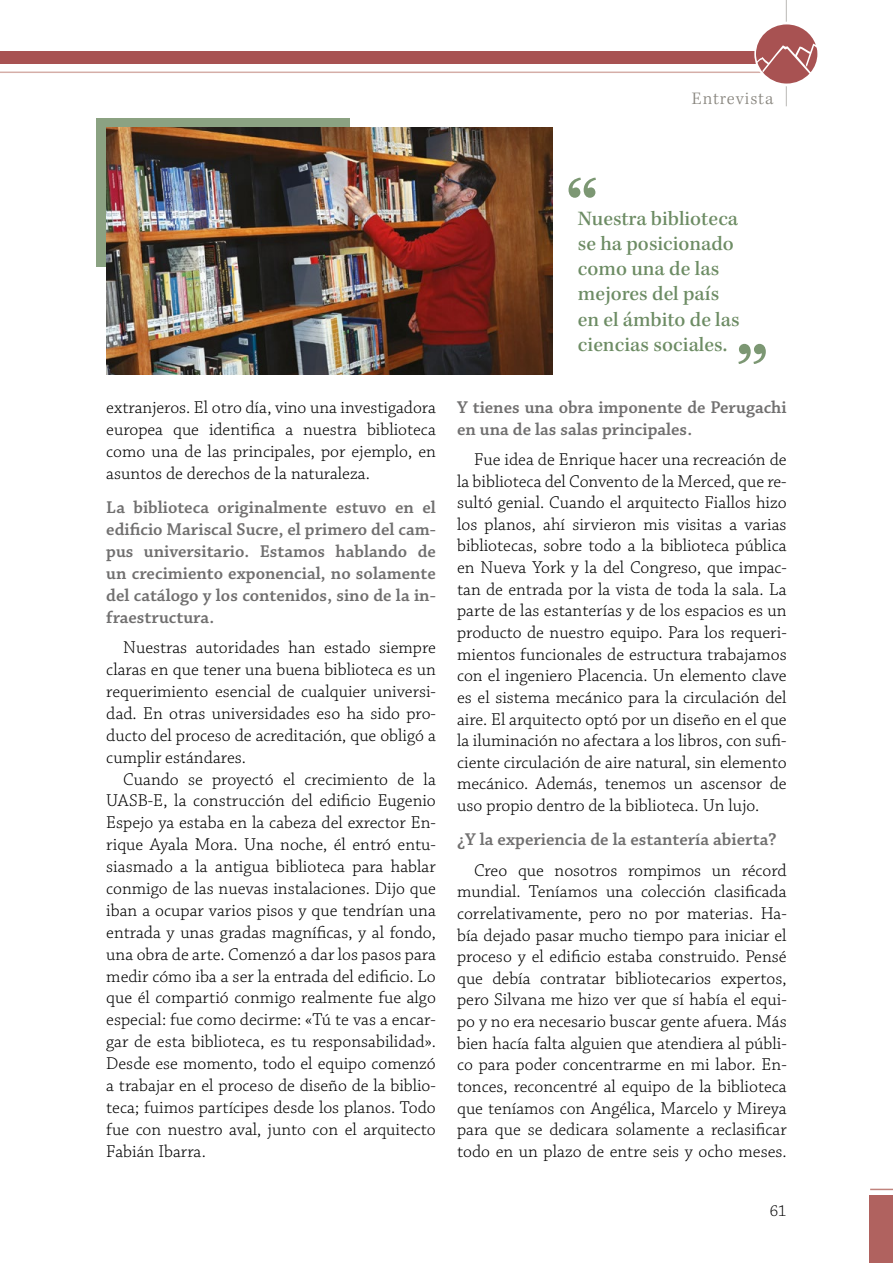
<style>
.page{position:relative;width:893px;height:1263px;background:#fff}
.page>*{position:absolute;margin:0;border:0;box-sizing:border-box;transform-origin:0 0}
.t1{font:500 90px "Kepler Std";color:#7c9773}
.t2{font:500 21px/25.2px "Kepler Std";color:#6d8c64}
.t3{font:300 18px/21.6px "Chaparral Pro";color:#000;text-align:justify}
.t4{font:600 18px/21.9px "Chaparral Pro";color:#706f6f;text-align:justify}
.t5{font:300 18px "Kepler Std";letter-spacing:.05em;color:#89867f}
.t6{font:300 16.5px "Chaparral Pro";color:#000}
</style>
<div class="page">
<div style="left:97px;top:118px;width:253px;height:149px;background:#8ba282"></div>
<img style="left:106px;top:128px;width:447px;height:246px">
<hr style="left:786px;top:0;width:1px;height:106px;background:#bab9b5">
<hr style="left:0;top:72px;width:787px;height:1px;background:#d5aea8">
<div style="left:0;top:51px;width:787px;height:13px;background:#a85252"></div>
<svg style="left:754px;top:22px;width:65px;height:64px"></svg>
<svg style="left:756px;top:24px;width:61px;height:60px"></svg>
<div style="left:870px;top:1195px;width:23px;height:68px;background:#b0625f"></div>
<svg style="left:870px;top:1189px;width:23px;height:1px"></svg>
<p class="t5" style="left:692px;top:88px;width:83px">Entrevista</p>
<p class="t3" style="left:106px;top:397px;width:331px">extranjeros. El otro día, vino una investigadora europea que identifica a nuestra biblioteca como una de las principales, por ejemplo, en asuntos de derechos de la naturaleza.</p>
<p class="t4" style="left:106px;top:497px;width:331px">La biblioteca originalmente estuvo en el edificio Mariscal Sucre, el primero del cam&shy;pus universitario. Estamos hablando de un crecimiento exponencial, no solamente del catálogo y los contenidos, sino de la in&shy;fraestructura.</p>
<p class="t3" style="left:106px;top:637px;width:331px;text-indent:17px">Nuestras autoridades han estado siempre claras en que tener una buena biblioteca es un requerimiento esencial de cualquier universi&shy;dad. En otras universidades eso ha sido pro&shy;ducto del proceso de acreditación, que obligó a cumplir estándares.</p>
<p class="t3" style="left:106px;top:769px;width:331px;text-indent:17px">Cuando se proyectó el crecimiento de la UASB-E, la construcción del edificio Eugenio Espejo ya estaba en la cabeza del exrector En&shy;rique Ayala Mora. Una noche, él entró entu&shy;siasmado a la antigua biblioteca para hablar conmigo de las nuevas instalaciones. Dijo que iban a ocupar varios pisos y que tendrían una entrada y unas gradas magníficas, y al fondo, una obra de arte. Comenzó a dar los pasos para medir cómo iba a ser la entrada del edificio. Lo que él compartió conmigo realmente fue algo especial: fue como decirme: «Tú te vas a encar&shy;gar de esta biblioteca, es tu responsabilidad».<br>Desde ese momento, todo el equipo comenzó a trabajar en el proceso de diseño de la biblio&shy;teca; fuimos partícipes desde los planos. Todo fue con nuestro aval, junto con el arquitecto Fabián Ibarra.</p>
<h1 class="t1" style="left:566px;top:163px;width:35px">“</h1>
<p class="t2" style="left:578px;top:206px;width:163px">Nuestra biblioteca se ha posicionado como una de las mejores del país en el ámbito de las ciencias sociales.</p>
<h1 class="t1" style="left:736px;top:329px;width:35px">”</h1>
<p class="t4" style="left:457px;top:397px;width:331px">Y tienes una obra imponente de Perugachi en una de las salas principales.</p>
<p class="t3" style="left:457px;top:449px;width:331px;text-indent:17px">Fue idea de Enrique hacer una recreación de la biblioteca del Convento de la Merced, que re&shy;sultó genial. Cuando el arquitecto Fiallos hizo los planos, ahí sirvieron mis visitas a varias bibliotecas, sobre todo a la biblioteca pública en Nueva York y la del Congreso, que impac&shy;tan de entrada por la vista de toda la sala. La parte de las estanterías y de los espacios es un producto de nuestro equipo. Para los requeri&shy;mientos funcionales de estructura trabajamos con el ingeniero Placencia. Un elemento clave es el sistema mecánico para la circulación del aire. El arquitecto optó por un diseño en el que la iluminación no afectara a los libros, con sufi&shy;ciente circulación de aire natural, sin elemento mecánico. Además, tenemos un ascensor de uso propio dentro de la biblioteca. Un lujo.</p>
<p class="t4" style="left:457px;top:829px;width:321px">¿Y la experiencia de la estantería abierta?</p>
<p class="t3" style="left:457px;top:860px;width:331px;text-indent:17px">Creo que nosotros rompimos un récord mundial. Teníamos una colección clasificada correlativamente, pero no por materias. Ha&shy;bía dejado pasar mucho tiempo para iniciar el proceso y el edificio estaba construido. Pensé que debía contratar bibliotecarios expertos, pero Silvana me hizo ver que sí había el equi&shy;po y no era necesario buscar gente afuera. Más bien hacía falta alguien que atendiera al públi&shy;co para poder concentrarme en mi labor. En&shy;tonces, reconcentré al equipo de la biblioteca que teníamos con Angélica, Marcelo y Mireya para que se dedicara solamente a reclasificar todo en un plazo de entre seis y ocho meses.</p>
<p class="t6" style="left:770px;top:1202px;width:18px">61</p>
</div>
